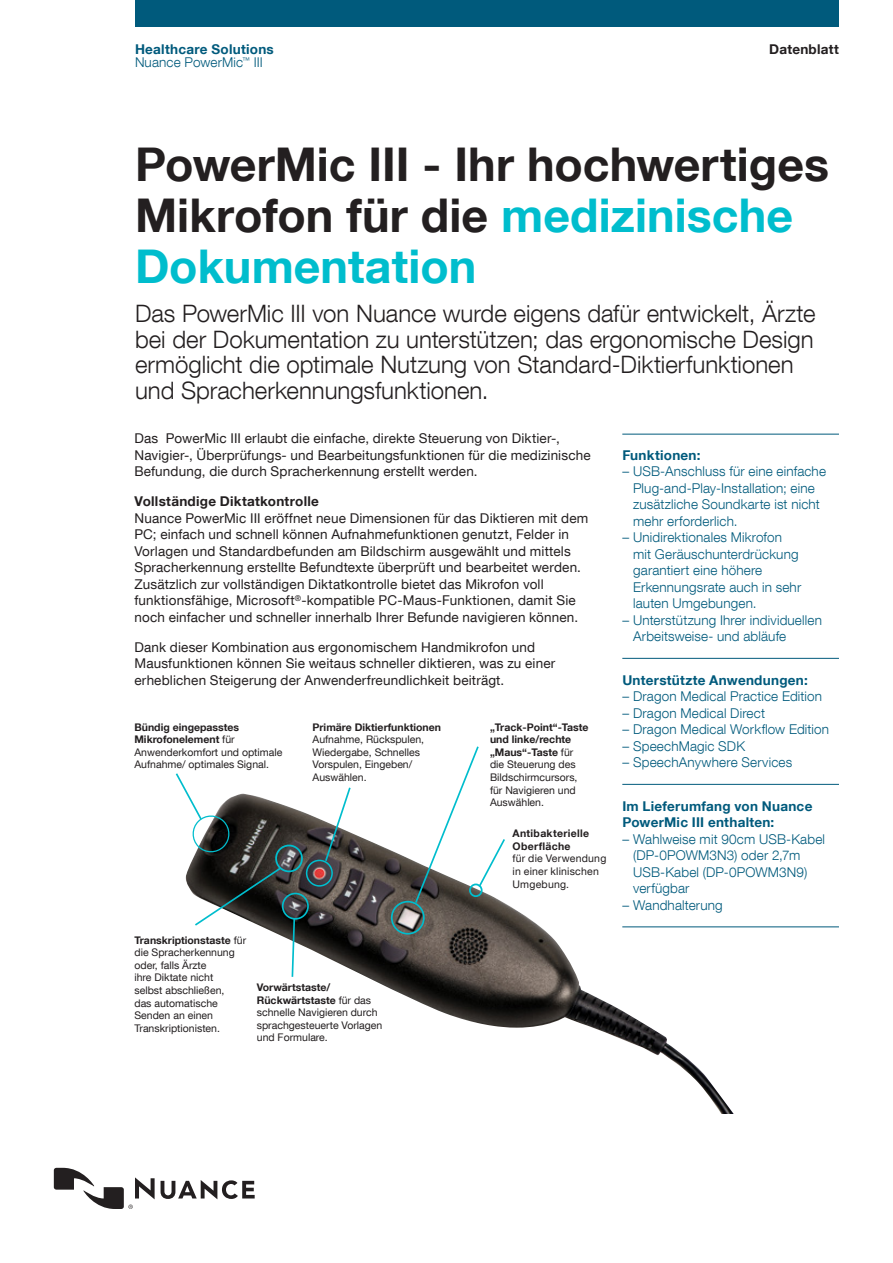
<style>
.page{position:relative;width:893px;height:1263px;background:#fff}
.page>*{position:absolute;margin:0;border:0;box-sizing:border-box;transform-origin:0 0}
.t1{font:700 46.5px/51px "Helvetica Neue LT Com";color:#231f20}
.t2{font:300 24px/25.5px "Helvetica Neue LT Com";color:#231f20}
.t3{font:13.5px/16.5px "Helvetica Neue LT Com";letter-spacing:.01em;color:#231f20}
.t4{font:300 13.5px/16.5px "Helvetica Neue LT Com";letter-spacing:.01em;color:#005a7c}
.t5{font:700 13.5px/16.5px "Helvetica Neue LT Com";letter-spacing:.02em;color:#005a7c}
.t6{font:700 13.5px "Helvetica Neue LT Com";letter-spacing:.02em;color:#231f20}
.t7{font:10.5px/12.6px "Helvetica Neue LT Com";color:#231f20}
.t8{font:10.5px/12.6px "Helvetica Neue LT Com";letter-spacing:.02em;color:#231f20}
.t9{font:700 10.5px/12.6px "Helvetica Neue LT Com";letter-spacing:.03em;color:#231f20}
.t10{font:700 10.5px "Helvetica Neue LT Com";color:#231f20}
.s1{color:#00bdcd}
.s2{font-weight:700}
</style>
<div class="page">
<div style="left:135px;top:0;width:704px;height:27px;background:#005a7c"></div>
<svg style="left:161px;top:1180px;width:94px;height:19px"></svg>
<svg style="left:54px;top:1168px;width:101px;height:41px"></svg>
<hr style="left:622px;top:658px;width:217px;height:1px;background:#005a7c">
<hr style="left:622px;top:784px;width:217px;height:1px;background:#005a7c">
<hr style="left:622px;top:926px;width:217px;height:1px;background:#005a7c">
<hr style="left:622px;top:434px;width:217px;height:1px;background:#005a7c">
<img style="left:186px;top:794px;width:548px;height:320px">
<div style="left:275px;top:845px;width:28px;height:27px;border:2px solid #00bdcd;border-radius:50%"></div>
<div style="left:391px;top:901px;width:34px;height:33px;border:2px solid #00bdcd;border-radius:50%"></div>
<div style="left:306px;top:860px;width:27px;height:27px;border:2px solid #00bdcd;border-radius:50%"></div>
<svg style="left:175px;top:773px;width:57px;height:80px"></svg>
<div style="left:282px;top:893px;width:27px;height:27px;border:2px solid #00bdcd;border-radius:50%"></div>
<svg style="left:291px;top:917px;width:5px;height:61px"></svg>
<svg style="left:193px;top:866px;width:90px;height:61px"></svg>
<svg style="left:324px;top:787px;width:28px;height:76px"></svg>
<svg style="left:414px;top:746px;width:93px;height:159px"></svg>
<p class="t5" style="left:135px;top:41px;width:140px">Healthcare Solutions</p>
<p class="t6" style="left:769px;top:41px;width:71px">Datenblatt</p>
<p class="t4" style="left:135px;top:54px;width:129px">Nuance PowerMic<sup>™</sup> III</p>
<h1 class="t1" style="left:135px;top:138px;width:695px">PowerMic III - Ihr hochwertiges<br>Mikrofon für die <span class="s1">medizinische<br>Dokumentation</span></h1>
<h2 class="t2" style="left:135px;top:300px;width:682px">Das PowerMic III von Nuance wurde eigens dafür entwickelt, Ärzte bei der Dokumentation zu unterstützen; das ergonomische Design ermöglicht die optimale Nutzung von Standard-Diktierfunktionen und Spracherkennungsfunktionen.</h2>
<p class="t3" style="left:134px;top:430px;width:458px">Das PowerMic III erlaubt die einfache, direkte Steuerung von Diktier-,<br>Navigier-, Überprüfungs- und Bearbeitungsfunktionen für die medizinische<br>Befundung, die durch Spracherkennung erstellt werden.</p>
<p class="t6" style="left:134px;top:493px;width:186px">Vollständige Diktatkontrolle</p>
<p class="t3" style="left:134px;top:509px;width:455px">Nuance PowerMic III eröffnet neue Dimensionen für das Diktieren mit dem PC; einfach und schnell können Aufnahmefunktionen genutzt, Felder in Vorlagen und Standardbefunden am Bildschirm ausgewählt und mittels Spracherkennung erstellte Befundtexte überprüft und bearbeitet werden.<br>Zusätzlich zur vollständigen Diktatkontrolle bietet das Mikrofon voll funktionsfähige, Microsoft<sup>®</sup>-kompatible PC-Maus-Funktionen, damit Sie noch einfacher und schneller innerhalb Ihrer Befunde navigieren können.</p>
<p class="t3" style="left:134px;top:638px;width:422px">Dank dieser Kombination aus ergonomischem Handmikrofon und<br>Mausfunktionen können Sie weitaus schneller diktieren, was zu einer erheblichen Steigerung der Anwenderfreundlichkeit beiträgt.</p>
<p class="t7" style="left:134px;top:720px;width:150px"><span class="s2">Bündig eingepasstes<br>Mikrofonelement</span> für<br>Anwenderkomfort und optimale<br>Aufnahme/ optimales Signal.</p>
<p class="t10" style="left:313px;top:720px;width:130px">Primäre Diktierfunktionen</p>
<p class="t7" style="left:313px;top:733px;width:113px">Aufnahme, Rückspulen,<br>Wiedergabe, Schnelles<br>Vorspulen, Eingeben/<br>Auswählen.</p>
<p class="t7" style="left:134px;top:933px;width:113px"><span class="s2">Transkriptionstaste</span> für die Spracherkennung oder, falls Ärzte<br>ihre Diktate nicht<br>selbst abschließen,<br>das automatische<br>Senden an einen<br>Transkriptionisten.</p>
<p class="t7" style="left:257px;top:981px;width:127px"><span class="s2">Vorwärtstaste/<br>Rückwärtstaste</span> für das schnelle Navigieren durch sprachgesteuerte Vorlagen und Formulare.</p>
<p class="t7" style="left:490px;top:720px;width:100px"><span class="s2">„Track-Point“-Taste und linke/rechte „Maus“-Taste</span> für die Steuerung des<br>Bildschirmcursors, für Navigieren und<br>Auswählen.</p>
<p class="t9" style="left:512px;top:827px;width:78px">Antibakterielle<br>Oberfläche</p>
<p class="t8" style="left:512px;top:852px;width:95px">für die Verwendung in einer klinischen<br>Umgebung.</p>
<p class="t5" style="left:622px;top:446px;width:80px">Funktionen:</p>
<p class="t4" style="left:633px;top:463px;width:194px;text-indent:-11px">– USB-Anschluss für eine einfache<br>Plug-and-Play-Installation; eine zusätzliche Soundkarte ist nicht mehr erforderlich.</p>
<p class="t4" style="left:633px;top:529px;width:170px;text-indent:-11px">– Unidirektionales Mikrofon mit Geräuschunterdrückung garantiert eine höhere<br>Erkennungsrate auch in sehr lauten Umgebungen.</p>
<p class="t4" style="left:633px;top:612px;width:190px;text-indent:-11px">– Unterstützung Ihrer individuellen<br>Arbeitsweise- und abläufe</p>
<p class="t5" style="left:622px;top:671px;width:187px">Unterstützte Anwendungen:</p>
<p class="t4" style="left:622px;top:688px;width:201px">– Dragon Medical Practice Edition</p>
<p class="t4" style="left:622px;top:704px;width:144px">– Dragon Medical Direct</p>
<p class="t4" style="left:622px;top:721px;width:208px">– Dragon Medical Workflow Edition</p>
<p class="t4" style="left:622px;top:737px;width:124px">– SpeechMagic SDK</p>
<p class="t4" style="left:622px;top:754px;width:171px">– SpeechAnywhere Services</p>
<p class="t5" style="left:622px;top:797px;width:192px">Im Lieferumfang von Nuance<br>PowerMic III enthalten:</p>
<p class="t4" style="left:633px;top:830px;width:193px;text-indent:-11px">– Wahlweise mit 90cm USB-Kabel (DP-0POWM3N3) oder 2,7m<br>USB-Kabel (DP-0POWM3N9) verfügbar</p>
<p class="t4" style="left:622px;top:896px;width:102px">– Wandhalterung</p>
</div>
